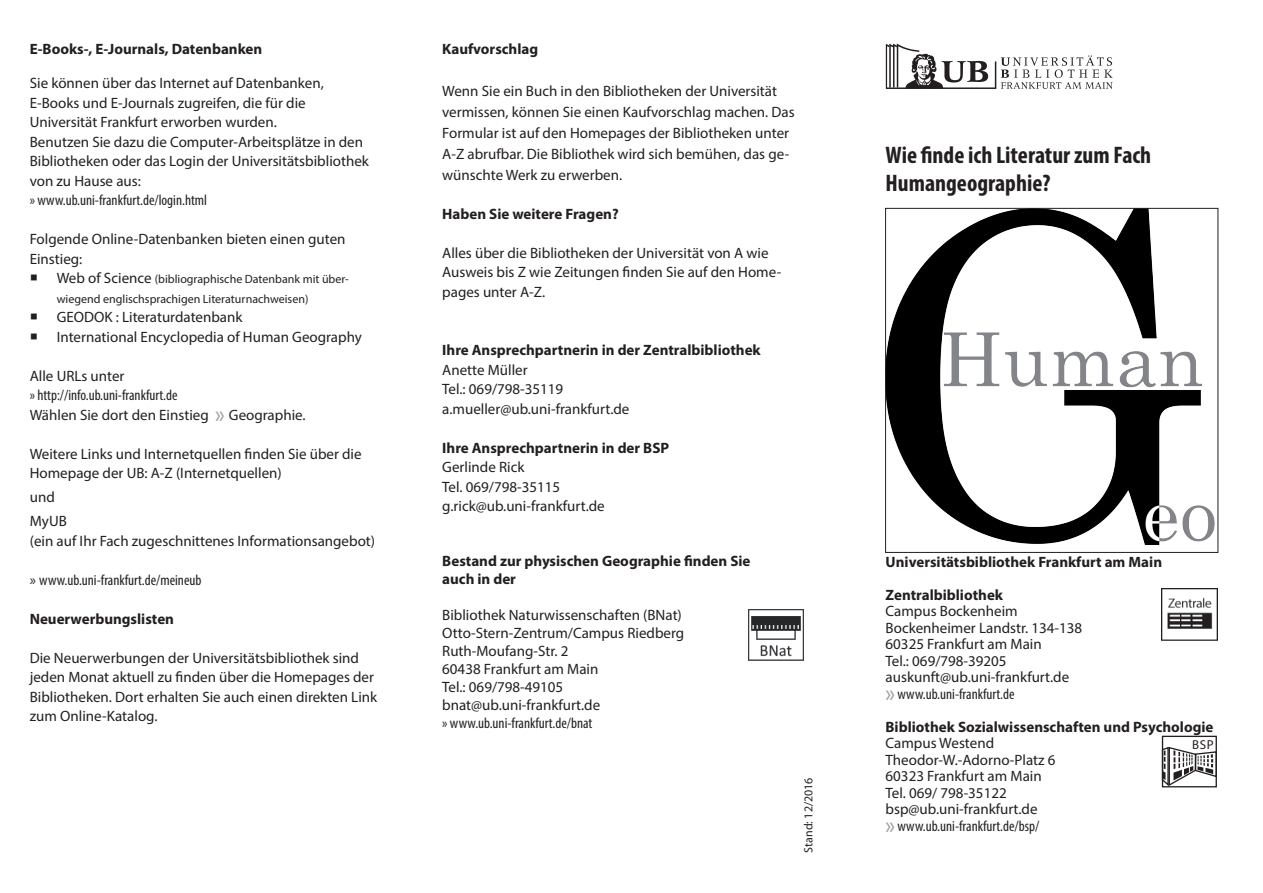
<style>
.page{position:relative;width:1263px;height:893px;background:#fff}
.page>*{position:absolute;margin:0;border:0;box-sizing:border-box;transform-origin:0 0}
.t1{font:700 condensed 24px/28.8px "Myriad Pro";color:#231f20}
.t2{font:15px/19.5px "Myriad Pro";color:#231f20}
.t3{font:700 15px/18px "Myriad Pro";color:#231f20}
.t4{font:condensed 15px "Myriad Pro";color:#231f20}
.t5{font:12.9px "Myriad Pro";color:#231f20}
.t6{font:12px/19.5px "Myriad Pro";color:#231f20}
.s1{font-size:15px}
.s2{font-stretch:condensed}
.s3{font-stretch:condensed;font-size:27px;color:#a2a2a1}
.s4{font-stretch:normal}
</style>
<div class="page">
<svg style="left:885px;top:44px;width:228px;height:45px"></svg>
<img style="left:887px;top:210px;width:328px;height:335px">
<div style="left:885px;top:208px;width:333px;height:345px;border:1px solid #231f20"></div>
<img style="left:1161px;top:588px;width:56px;height:53px">
<div style="left:1162px;top:736px;width:55px;height:51px;border:1px solid #231f20"></div>
<svg style="left:1161px;top:746px;width:56px;height:41px"></svg>
<img style="left:748px;top:610px;width:56px;height:51px">
<p class="t3" style="left:30px;top:39px;width:234px">E-Books-, E-Journals, Datenbanken</p>
<p class="t2" style="left:30px;top:73px;width:341px">Sie können über das Internet auf Datenbanken, E-Books und E-Journals zugreifen, die für die Universität Frankfurt erworben wurden.<br>Benutzen Sie dazu die Computer-Arbeitsplätze in den Bibliotheken oder das Login der Universitätsbibliothek von zu Hause aus:</p>
<p class="t4" style="left:30px;top:191px;width:179px">» www.ub.uni-frankfurt.de/login.html</p>
<p class="t2" style="left:30px;top:229px;width:317px">Folgende Online-Datenbanken bieten einen guten<br>Einstieg:</p>
<p class="t6" style="left:57px;top:269px;width:294px"><span class="s1">Web of Science</span> (bibliographische Datenbank mit über&shy;wiegend englischsprachigen Literaturnachweisen)</p>
<p class="t2" style="left:57px;top:307px;width:307px">GEODOK : Literaturdatenbank<br>International Encyclopedia of Human Geography</p>
<p class="t2" style="left:30px;top:366px;width:96px">Alle URLs unter</p>
<p class="t2" style="left:30px;top:385px;width:277px"><span class="s2">» http://info.ub.uni-frankfurt.de<br></span>Wählen Sie dort den Einstieg <span class="s3">»</span> Geographie.</p>
<p class="t2" style="left:30px;top:444px;width:333px">Weitere Links und Internetquellen finden Sie über die<br>Homepage der UB: A-Z (Internetquellen)</p>
<p class="t2" style="left:30px;top:485px;width:39px;line-height:24px">und<br>MyUB</p>
<p class="t2" style="left:30px;top:531px;width:347px">(ein auf Ihr Fach zugeschnittenes Informationsangebot)</p>
<p class="t4" style="left:30px;top:571px;width:173px"><span class="s4">»</span> www.ub.uni-frankfurt.de/meineub</p>
<p class="t3" style="left:30px;top:609px;width:146px">Neuerwerbungslisten</p>
<p class="t2" style="left:30px;top:648px;width:349px">Die Neuerwerbungen der Universitätsbibliothek sind jeden Monat aktuell zu finden über die Homepages der Bibliotheken. Dort erhalten Sie auch einen direkten Link zum Online-Katalog.</p>
<p class="t3" style="left:442px;top:39px;width:97px">Kaufvorschlag</p>
<p class="t2" style="left:442px;top:80px;width:354px;line-height:21px">Wenn Sie ein Buch in den Bibliotheken der Universität vermissen, können Sie einen Kaufvorschlag machen. Das Formular ist auf den Homepages der Bibliotheken unter A-Z abrufbar. Die Bibliothek wird sich bemühen, das ge&shy;wünschte Werk zu erwerben.</p>
<p class="t3" style="left:442px;top:204px;width:178px">Haben Sie weitere Fragen?</p>
<p class="t2" style="left:442px;top:243px;width:341px">Alles über die Bibliotheken der Universität von A wie<br>Ausweis bis Z wie Zeitungen finden Sie auf den Home&shy;pages unter A-Z.</p>
<p class="t3" style="left:442px;top:341px;width:320px">Ihre Ansprechpartnerin in der Zentralbibliothek</p>
<p class="t2" style="left:442px;top:360px;width:189px">Anette Müller<br>Tel.: 069/798-35119 a.mueller@ub.uni-frankfurt.de</p>
<p class="t3" style="left:442px;top:438px;width:228px">Ihre Ansprechpartnerin in der BSP</p>
<p class="t2" style="left:442px;top:457px;width:164px">Gerlinde Rick<br>Tel. 069/798-35115 g.rick@ub.uni-frankfurt.de</p>
<p class="t3" style="left:442px;top:551px;width:310px">Bestand zur physischen Geographie finden Sie auch in der</p>
<p class="t2" style="left:442px;top:605px;width:243px;line-height:18px">Bibliothek Naturwissenschaften (BNat)<br>Otto-Stern-Zentrum/Campus Riedberg<br>Ruth-Moufang-Str. 2<br>60438 Frankfurt am Main<br>Tel.: 069/798-49105 bnat@ub.uni-frankfurt.de</p>
<p class="t4" style="left:442px;top:714px;width:152px">» www.ub.uni-frankfurt.de/bnat</p>
<p class="t6" style="left:799px;top:853px;width:77px;rotate:-90deg">Stand: 12/2016</p>
<h1 class="t1" style="left:885px;top:140px;width:267px">Wie finde ich Literatur zum Fach<br>Humangeographie?</h1>
<p class="t3" style="left:885px;top:552px;width:278px">Universitätsbibliothek Frankfurt am Main</p>
<p class="t3" style="left:885px;top:585px;width:119px">Zentralbibliothek</p>
<p class="t2" style="left:885px;top:603px;width:198px;line-height:16.5px">Campus Bockenheim<br>Bockenheimer Landstr. 134-138<br>60325 Frankfurt am Main<br>Tel.: 069/798-39205 auskunft@ub.uni-frankfurt.de <span class="s3">»</span> <span class="s2">www.ub.uni-frankfurt.de</span></p>
<p class="t3" style="left:885px;top:717px;width:329px">Bibliothek Sozialwissenschaften und Psychologie</p>
<p class="t2" style="left:885px;top:735px;width:171px;line-height:16.5px">Campus Westend<br>Theodor-W.-Adorno-Platz 6<br>60323 Frankfurt am Main<br>Tel. 069/ 798-35122 bsp@ub.uni-frankfurt.de<br><span class="s3">»</span> <span class="s2">www.ub.uni-frankfurt.de/bsp/</span></p>
<p class="t5" style="left:1192px;top:736px;width:23px">BSP</p>
</div>
